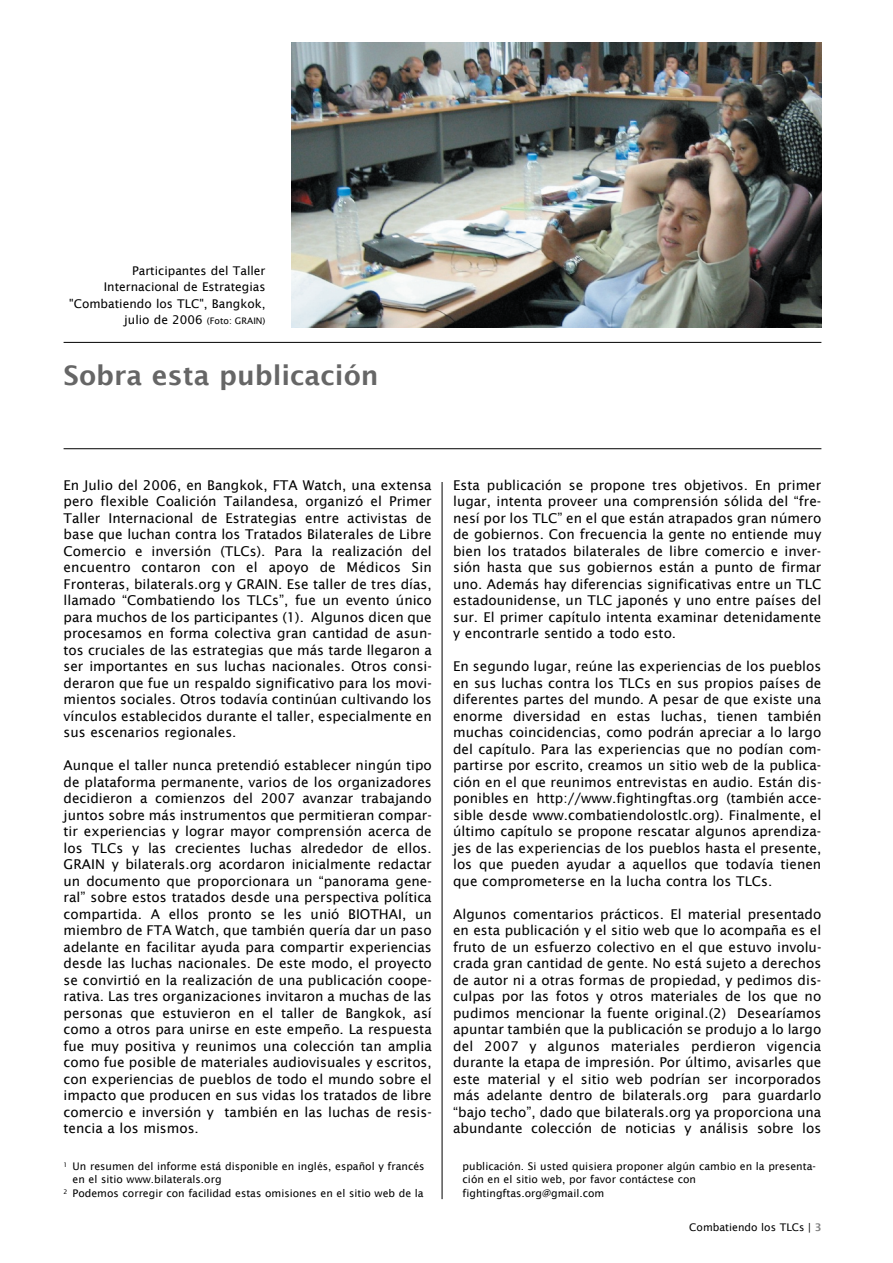
<style>
.page{position:relative;width:893px;height:1263px;background:#fff}
.page>*{position:absolute;margin:0;border:0;box-sizing:border-box;transform-origin:0 0}
.t1{font:600 27px "Lucida Sans";color:#666}
.t2{font:13.5px/16.5px "Lucida Sans";color:#000;text-align:justify}
.t3{font:12px/16.5px "Lucida Sans";color:#000;text-align:right}
.t4{font:10.5px/13.5px "Lucida Sans";color:#000}
.t5{font:9px "Lucida Sans";color:#000}
.s1{font-size:12px}
.s2{font-weight:600;color:#808080}
</style>
<div class="page">
<hr style="left:442px;top:482px;width:1px;height:717px;background:#000">
<hr style="left:64px;top:342px;width:757px;height:1px;background:#000">
<hr style="left:64px;top:448px;width:757px;height:1px;background:#000">
<img style="left:291px;top:43px;width:530px;height:284px">
<p class="t3" style="left:69px;top:262px;width:198px">Participantes del Taller<br>Internacional de Estrategias "Combatiendo los TLC", Bangkok,</p>
<p class="t5" style="left:124px;top:315px;width:143px"><span class="s1">julio de 2006</span> (Foto: GRAIN)</p>
<h1 class="t1" style="left:64px;top:359px;width:317px">Sobra esta publicación</h1>
<p class="t2" style="left:64px;top:476px;width:370px">En Julio del 2006, en Bangkok, FTA Watch, una extensa pero flexible Coalición Tailandesa, organizó el Primer Taller Internacional de Estrategias entre activistas de base que luchan contra los Tratados Bilaterales de Libre Comercio e inversión (TLCs). Para la realización del encuentro contaron con el apoyo de Médicos Sin Fronteras, bilaterals.org y GRAIN. Ese taller de tres días, llamado “Combatiendo los TLCs”, fue un evento único para muchos de los participantes (1). Algunos dicen que procesamos en forma colectiva gran cantidad de asun&shy;tos cruciales de las estrategias que más tarde llegaron a ser importantes en sus luchas nacionales. Otros consi&shy;deraron que fue un respaldo significativo para los movi&shy;mientos sociales. Otros todavía continúan cultivando los vínculos establecidos durante el taller, especialmente en sus escenarios regionales.</p>
<p class="t2" style="left:64px;top:757px;width:370px">Aunque el taller nunca pretendió establecer ningún tipo de plataforma permanente, varios de los organizadores decidieron a comienzos del 2007 avanzar trabajando juntos sobre más instrumentos que permitieran compar&shy;tir experiencias y lograr mayor comprensión acerca de los TLCs y las crecientes luchas alrededor de ellos.<br>GRAIN y bilaterals.org acordaron inicialmente redactar un documento que proporcionara un “panorama gene&shy;ral” sobre estos tratados desde una perspectiva política compartida. A ellos pronto se les unió BIOTHAI, un miembro de FTA Watch, que también quería dar un paso adelante en facilitar ayuda para compartir experiencias desde las luchas nacionales. De este modo, el proyecto se convirtió en la realización de una publicación coope&shy;rativa. Las tres organizaciones invitaron a muchas de las personas que estuvieron en el taller de Bangkok, así como a otros para unirse en este empeño. La respuesta fue muy positiva y reunimos una colección tan amplia como fue posible de materiales audiovisuales y escritos, con experiencias de pueblos de todo el mundo sobre el impacto que producen en sus vidas los tratados de libre comercio e inversión y también en las luchas de resis&shy;tencia a los mismos.</p>
<p class="t4" style="left:64px;top:1159px;width:362px"><sup>1</sup> Un resumen del informe está disponible en inglés, español y francés</p>
<p class="t4" style="left:73px;top:1173px;width:150px">en el sitio www.bilaterals.org</p>
<p class="t4" style="left:64px;top:1186px;width:362px"><sup>2</sup> Podemos corregir con facilidad estas omisiones en el sitio web de la</p>
<p class="t2" style="left:453px;top:476px;width:370px">Esta publicación se propone tres objetivos. En primer lugar, intenta proveer una comprensión sólida del “fre&shy;nesí por los TLC” en el que están atrapados gran número de gobiernos. Con frecuencia la gente no entiende muy bien los tratados bilaterales de libre comercio e inver&shy;sión hasta que sus gobiernos están a punto de firmar uno. Además hay diferencias significativas entre un TLC estadounidense, un TLC japonés y uno entre países del sur. El primer capítulo intenta examinar detenidamente y encontrarle sentido a todo esto.</p>
<p class="t2" style="left:453px;top:658px;width:370px">En segundo lugar, reúne las experiencias de los pueblos en sus luchas contra los TLCs en sus propios países de diferentes partes del mundo. A pesar de que existe una enorme diversidad en estas luchas, tienen también muchas coincidencias, como podrán apreciar a lo largo del capítulo. Para las experiencias que no podían com&shy;partirse por escrito, creamos un sitio web de la publica&shy;ción en el que reunimos entrevistas en audio. Están dis&shy;ponibles en http://www.fightingftas.org (también acce&shy;sible desde www.combatiendolostlc.org). Finalmente, el último capítulo se propone rescatar algunos aprendiza&shy;jes de las experiencias de los pueblos hasta el presente, los que pueden ayudar a aquellos que todavía tienen que comprometerse en la lucha contra los TLCs.</p>
<p class="t2" style="left:453px;top:905px;width:370px">Algunos comentarios prácticos. El material presentado en esta publicación y el sitio web que lo acompaña es el fruto de un esfuerzo colectivo en el que estuvo involu&shy;crada gran cantidad de gente. No está sujeto a derechos de autor ni a otras formas de propiedad, y pedimos dis&shy;culpas por las fotos y otros materiales de los que no pudimos mencionar la fuente original.(2) Desearíamos apuntar también que la publicación se produjo a lo largo del 2007 y algunos materiales perdieron vigencia durante la etapa de impresión. Por último, avisarles que este material y el sitio web podrían ser incorporados más adelante dentro de bilaterals.org para guardarlo “bajo techo”, dado que bilaterals.org ya proporciona una abundante colección de noticias y análisis sobre los</p>
<p class="t4" style="left:463px;top:1159px;width:355px">publicación. Si usted quisiera proponer algún cambio en la presenta&shy;ción en el sitio web, por favor contáctese con fightingftas.org@gmail.com</p>
<p class="t4" style="left:689px;top:1220px;width:134px">Combatiendo los TLCs | <span class="s2">3</span></p>
</div>
